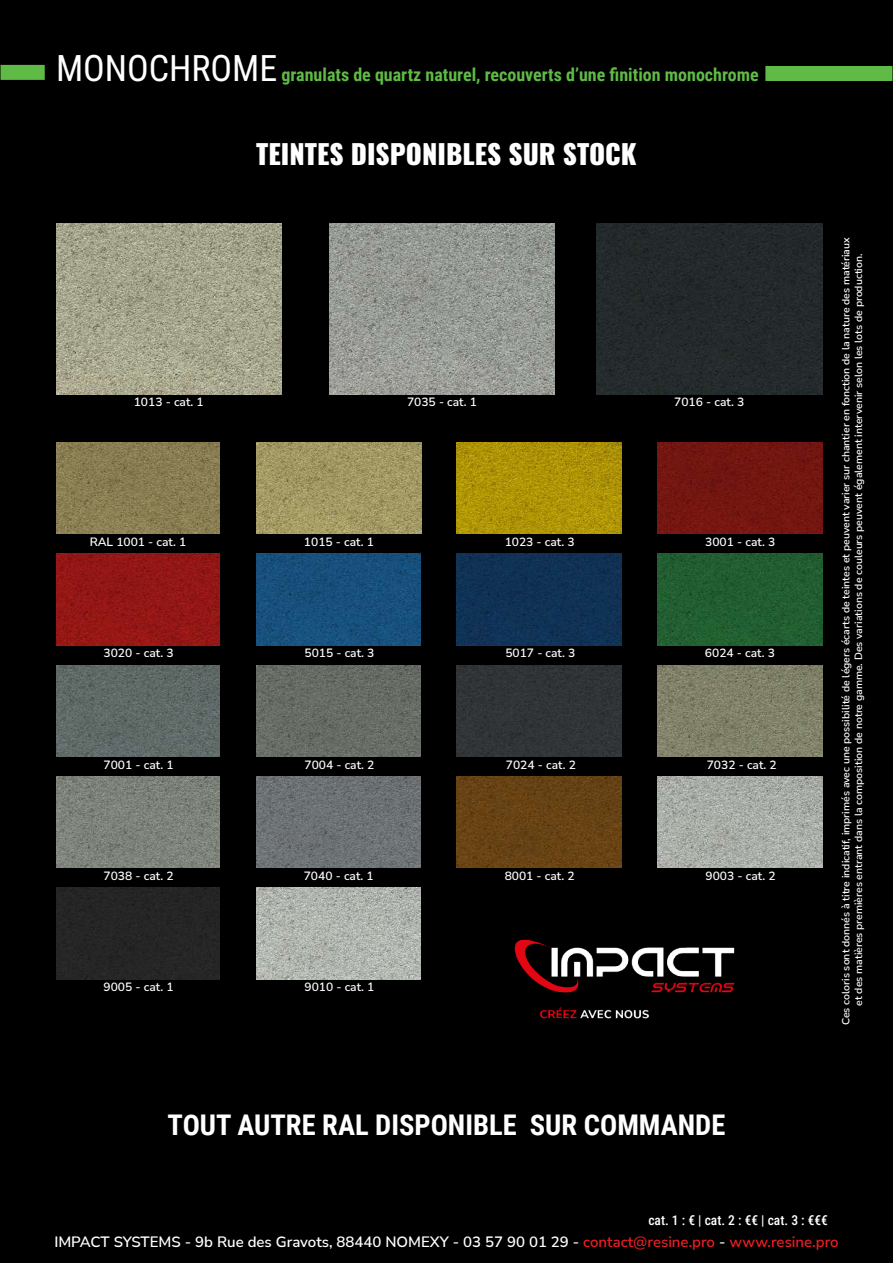
<style>
.page{position:relative;width:893px;height:1263px;background:#fff}
.page>*{position:absolute;margin:0;border:0;box-sizing:border-box;transform-origin:0 0}
.t1{font:700 28.5px "Roboto Condensed";color:#fff}
.t2{font:800 27px "Oswald";color:#fff}
.t3{font:700 18px "Roboto Condensed";color:#5fbb46}
.t4{font:600 15px "Nunito Sans";color:#fff}
.t5{font:13.5px "Roboto Condensed";color:#fff}
.t6{font:600 12px "Nunito Sans";color:#fff}
.t7{font:600 10.5px/12.6px "Nunito Sans";color:#fff;text-align:center}
.s1{font-weight:400;font-size:36px;color:#fff}
.s2{color:#ee1d23}
</style>
<div class="page">
<div style="left:0;top:0;width:893px;height:1262px;background:#000"></div>
<img style="left:57px;top:442px;width:163px;height:92px">
<img style="left:257px;top:442px;width:164px;height:92px">
<img style="left:457px;top:442px;width:164px;height:92px">
<img style="left:57px;top:554px;width:163px;height:91px">
<img style="left:257px;top:554px;width:163px;height:91px">
<div style="left:457px;top:554px;width:164px;height:91px;background:#103255"></div>
<img style="left:57px;top:665px;width:163px;height:91px">
<img style="left:257px;top:665px;width:163px;height:91px">
<div style="left:457px;top:665px;width:164px;height:91px;background:#303437"></div>
<img style="left:658px;top:665px;width:164px;height:91px">
<img style="left:57px;top:776px;width:163px;height:92px">
<div style="left:57px;top:888px;width:163px;height:91px;background:#252525"></div>
<img style="left:658px;top:776px;width:165px;height:92px">
<img style="left:457px;top:776px;width:164px;height:92px">
<img style="left:256px;top:776px;width:164px;height:92px">
<div style="left:1px;top:65px;width:44px;height:15px;background:#5fbb46"></div>
<div style="left:765px;top:66px;width:127px;height:15px;background:#5fbb46"></div>
<img style="left:56px;top:223px;width:226px;height:171px">
<img style="left:329px;top:223px;width:226px;height:171px">
<div style="left:596px;top:223px;width:226px;height:171px;background:#24292c"></div>
<div style="left:658px;top:442px;width:164px;height:91px;background:#731610"></div>
<img style="left:658px;top:554px;width:164px;height:91px">
<img style="left:514px;top:939px;width:221px;height:80px">
<img style="left:256px;top:888px;width:165px;height:91px">
<h3 class="t3" style="left:56px;top:62px;width:704px"><span class="s1">MONOCHROME</span> granulats de quartz naturel, recouverts d’une finition monochrome</h3>
<h2 class="t2" style="left:256px;top:140px;width:382px">TEINTES DISPONIBLES SUR STOCK</h2>
<p class="t6" style="left:134px;top:394px;width:72px">1013 - cat. 1</p>
<p class="t6" style="left:407px;top:394px;width:72px">7035 - cat. 1</p>
<p class="t6" style="left:674px;top:394px;width:72px">7016 - cat. 3</p>
<p class="t6" style="left:90px;top:533px;width:98px">RAL 1001 - cat. 1</p>
<p class="t6" style="left:304px;top:533px;width:72px">1015 - cat. 1</p>
<p class="t6" style="left:505px;top:533px;width:72px">1023 - cat. 3</p>
<p class="t6" style="left:705px;top:533px;width:72px">3001 - cat. 3</p>
<p class="t6" style="left:104px;top:645px;width:72px">3020 - cat. 3</p>
<p class="t6" style="left:304px;top:645px;width:72px">5015 - cat. 3</p>
<p class="t6" style="left:505px;top:645px;width:72px">5017 - cat. 3</p>
<p class="t6" style="left:705px;top:645px;width:72px">6024 - cat. 3</p>
<p class="t6" style="left:104px;top:756px;width:72px">7001 - cat. 1</p>
<p class="t6" style="left:304px;top:756px;width:72px">7004 - cat. 2</p>
<p class="t6" style="left:506px;top:756px;width:72px">7024 - cat. 2</p>
<p class="t6" style="left:707px;top:756px;width:72px">7032 - cat. 2</p>
<p class="t6" style="left:104px;top:867px;width:72px">7038 - cat. 2</p>
<p class="t6" style="left:304px;top:867px;width:72px">7040 - cat. 1</p>
<p class="t6" style="left:104px;top:979px;width:72px">9005 - cat. 1</p>
<p class="t6" style="left:304px;top:979px;width:72px">9010 - cat. 1</p>
<p class="t6" style="left:505px;top:867px;width:72px">8001 - cat. 2</p>
<p class="t6" style="left:706px;top:867px;width:72px">9003 - cat. 2</p>
<p class="t7" style="left:839px;top:1025px;width:789px;rotate:-90deg">Ces coloris sont donnés à titre indicatif, imprimés avec une possibilité de légers écarts de teintes et peuvent varier sur chantier en fonction de la nature des matériaux et des matières premières entrant dans la composition de notre gamme. Des variations de couleurs peuvent également intervenir selon les lots de production.</p>
<h1 class="t1" style="left:168px;top:1105px;width:559px">TOUT AUTRE RAL DISPONIBLE SUR COMMANDE</h1>
<p class="t5" style="left:648px;top:1211px;width:181px">cat. 1 : € | cat. 2 : €€ | cat. 3 : €€€</p>
<h3 class="t4" style="left:54px;top:1231px;width:786px">IMPACT SYSTEMS - 9b Rue des Gravots, 88440 NOMEXY - 03 57 90 01 29 - <span class="s2">contact@resine.pro</span> - <span class="s2">www.resine.pro</span></h3>
</div>
